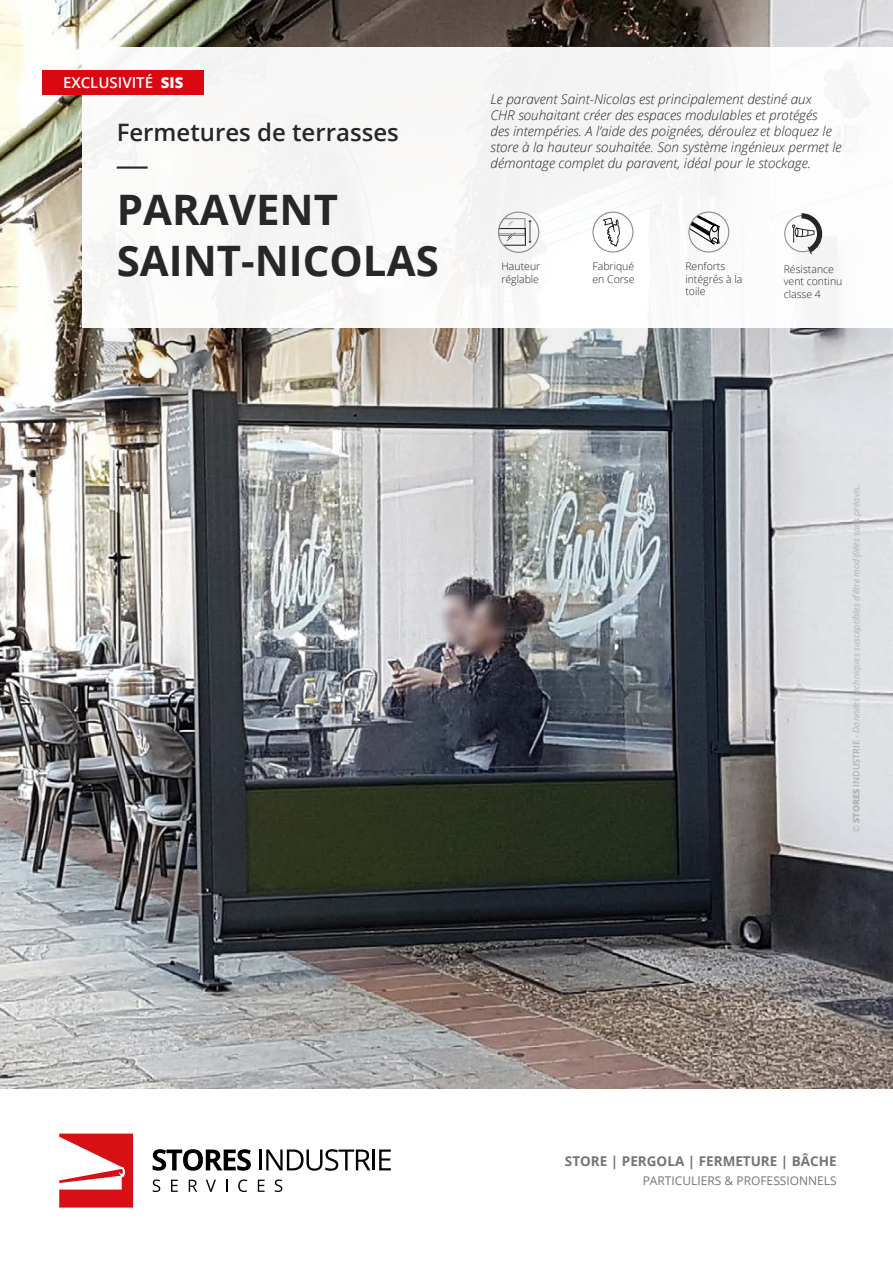
<style>
.page{position:relative;width:893px;height:1263px;background:#fff}
.page>*{position:absolute;margin:0;border:0;box-sizing:border-box;transform-origin:0 0}
.t1{font:700 42px/50.4px "Open Sans";color:#262727}
.t2{font:600 24px "Open Sans";color:#262727}
.t3{font:600 15px "Open Sans";color:#fff}
.t4{font:italic 300 13.5px/16.2px "Open Sans";color:#262727}
.t5{font:700 13.5px "Open Sans";color:#737474}
.t6{font:12px "Open Sans";color:#737474}
.t7{font:300 10.5px/12.6px "Open Sans";color:#262727}
.t8{font:italic 9px "Open Sans";color:#b3b2b2}
.s1{font-weight:800}
.s2{font-weight:800;font-style:normal}
.s3{font-weight:600;font-style:normal}
</style>
<div class="page">
<img style="left:0;top:492px;width:893px;height:597px">
<div style="left:0;top:0;width:893px;height:492px;background:#000;opacity:.1"></div>
<div style="left:82px;top:47px;width:811px;height:280px;background:#f8f8f7"></div>
<div style="left:592px;top:212px;width:41px;height:41px;border:1px solid #8b8d8d;border-radius:50%"></div>
<svg style="left:602px;top:217px;width:18px;height:32px"></svg>
<hr style="left:117px;top:166px;width:31px;height:3px;background:#262727">
<div style="left:784px;top:215px;width:37px;height:37px;border:1px solid #8b8d8d;border-radius:50%"></div>
<svg style="left:791px;top:213px;width:32px;height:42px"></svg>
<svg style="left:689px;top:215px;width:41px;height:36px"></svg>
<div style="left:688px;top:212px;width:41px;height:41px;border:1px solid #8b8d8d;border-radius:50%"></div>
<div style="left:43px;top:70px;width:161px;height:25px;background:#db0812"></div>
<div style="left:498px;top:212px;width:41px;height:41px;border:1px solid #8b8d8d;border-radius:50%"></div>
<svg style="left:498px;top:219px;width:34px;height:27px"></svg>
<svg style="left:153px;top:1149px;width:98px;height:22px"></svg>
<hr style="left:260px;top:1149px;width:2px;height:21px;background:#000">
<svg style="left:266px;top:1149px;width:105px;height:22px"></svg>
<hr style="left:372px;top:1149px;width:3px;height:21px;background:#000">
<svg style="left:379px;top:1149px;width:12px;height:21px"></svg>
<svg style="left:153px;top:1179px;width:7px;height:13px"></svg>
<svg style="left:171px;top:1180px;width:7px;height:12px"></svg>
<svg style="left:189px;top:1180px;width:8px;height:12px"></svg>
<svg style="left:206px;top:1180px;width:10px;height:12px"></svg>
<svg style="left:226px;top:1180px;width:1px;height:12px"></svg>
<svg style="left:238px;top:1179px;width:9px;height:13px"></svg>
<svg style="left:258px;top:1180px;width:7px;height:12px"></svg>
<svg style="left:275px;top:1179px;width:7px;height:13px"></svg>
<svg style="left:59px;top:1133px;width:74px;height:74px"></svg>
<p class="t3" style="left:63px;top:73px;width:122px">EXCLUSIVITÉ <span class="s1">SIS</span></p>
<h2 class="t2" style="left:117px;top:116px;width:284px">Fermetures de terrasses</h2>
<h1 class="t1" style="left:117px;top:184px;width:324px">PARAVENT<br>SAINT-NICOLAS</h1>
<p class="t4" style="left:491px;top:90px;width:352px">Le paravent Saint-Nicolas est principalement destiné aux<br>CHR souhaitant créer des espaces modulables et protégés<br>des intempéries. A l’aide des poignées, déroulez et bloquez le store à la hauteur souhaitée. Son système ingénieux permet le démontage complet du paravent, idéal pour le stockage.</p>
<p class="t7" style="left:501px;top:260px;width:40px">Hauteur réglable</p>
<p class="t7" style="left:592px;top:260px;width:44px">Fabriqué en Corse</p>
<p class="t7" style="left:685px;top:260px;width:59px">Renforts intégrés à la toile</p>
<p class="t7" style="left:784px;top:262px;width:60px">Résistance vent continu classe 4</p>
<p class="t8" style="left:850px;top:833px;width:349px;rotate:-90deg">© <span class="s2">STORES</span> <span class="s3">INDUSTRIE</span> - Données techniques susceptibles d’être modifiées sans préavis.</p>
<p class="t5" style="left:565px;top:1152px;width:273px">STORE | PERGOLA | FERMETURE | BÂCHE</p>
<p class="t6" style="left:643px;top:1172px;width:196px">PARTICULIERS &amp; PROFESSIONNELS</p>
</div>
